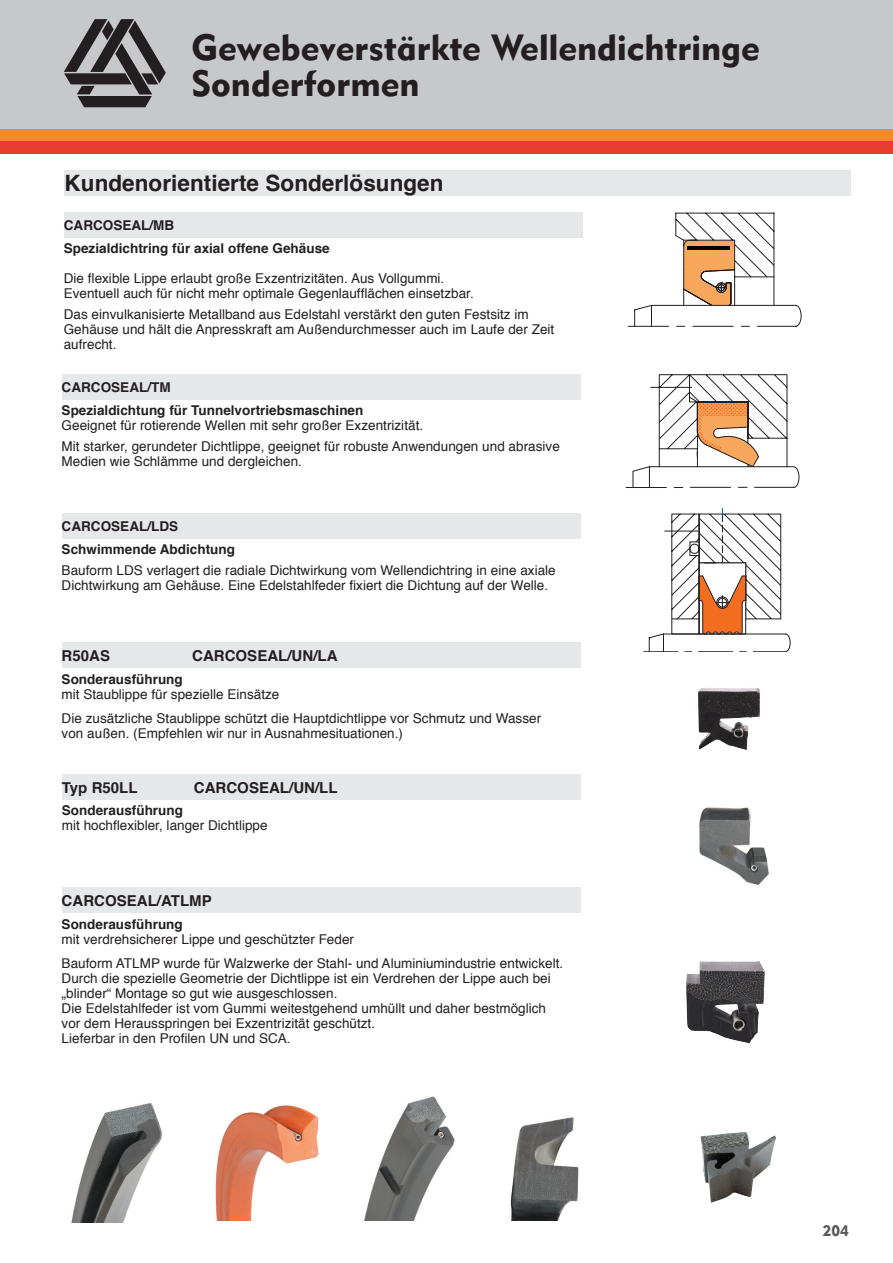
<style>
.page{position:relative;width:893px;height:1263px;background:#fff}
.page>*{position:absolute;margin:0;border:0;box-sizing:border-box;transform-origin:0 0}
.t1{font:36px/36px "Geometric 415 BT Black A";color:#231f20}
.t2{font:700 22.5px "Helvetica";color:#231f20}
.t3{font:700 15px "Helvetica";color:#231f20}
.t4{font:15px "Geometric 415 BT Black A";color:#57585a}
.t5{font:13.5px/15px "Helvetica";color:#231f20}
.t6{font:700 13.5px "Helvetica";color:#231f20}
</style>
<div class="page">
<div style="left:0;top:0;width:893px;height:133px;background:#c7c8ca"></div>
<div style="left:0;top:129px;width:893px;height:12px;background:#ef8a30"></div>
<div style="left:0;top:141px;width:893px;height:13px;background:#e83c2f"></div>
<svg style="left:64px;top:19px;width:102px;height:88px"></svg>
<div style="left:65px;top:170px;width:786px;height:26px;background:#e6e7e9"></div>
<div style="left:62px;top:374px;width:518px;height:26px;background:#e6e7e9"></div>
<div style="left:64px;top:213px;width:519px;height:25px;background:#e6e7e9"></div>
<svg style="left:625px;top:374px;width:174px;height:114px"></svg>
<svg style="left:628px;top:213px;width:174px;height:114px"></svg>
<hr style="left:688px;top:246px;width:42px;height:3px;background:#000001">
<svg style="left:644px;top:508px;width:147px;height:144px"></svg>
<div style="left:62px;top:513px;width:518px;height:26px;background:#e6e7e9"></div>
<div style="left:62px;top:643px;width:518px;height:25px;background:#e6e7e9"></div>
<div style="left:62px;top:774px;width:519px;height:26px;background:#e6e7e9"></div>
<div style="left:62px;top:888px;width:518px;height:25px;background:#e6e7e9"></div>
<img style="left:698px;top:688px;width:62px;height:62px">
<img style="left:699px;top:807px;width:70px;height:78px">
<img style="left:686px;top:961px;width:80px;height:82px">
<img style="left:71px;top:1103px;width:91px;height:119px">
<img style="left:364px;top:1096px;width:91px;height:124px">
<img style="left:215px;top:1105px;width:104px;height:116px">
<img style="left:510px;top:1117px;width:69px;height:103px">
<img style="left:700px;top:1132px;width:76px;height:71px">
<h1 class="t1" style="left:191px;top:28px;width:570px">Gewebeverstärkte Wellendichtringe<br>Sonderformen</h1>
<h2 class="t2" style="left:65px;top:165px;width:380px">Kundenorientierte Sonderlösungen</h2>
<p class="t6" style="left:64px;top:215px;width:21px">Carcoseal</p>
<p class="t6" style="left:150px;top:215px;width:26px">/MB</p>
<p class="t6" style="left:64px;top:237px;width:267px">Spezialdichtring für axial offene Gehäuse</p>
<p class="t5" style="left:64px;top:271px;width:411px">Die flexible Lippe erlaubt große Exzentrizitäten. Aus Vollgummi.<br>Eventuell auch für nicht mehr optimale Gegenlaufflächen einsetzbar.</p>
<p class="t5" style="left:64px;top:307px;width:492px">Das einvulkanisierte Metallband aus Edelstahl verstärkt den guten Festsitz im<br>Gehäuse und hält die Anpresskraft am Außendurchmesser auch im Laufe der Zeit aufrecht.</p>
<p class="t6" style="left:62px;top:376px;width:21px">Carcoseal</p>
<p class="t6" style="left:147px;top:376px;width:25px">/TM</p>
<p class="t6" style="left:62px;top:399px;width:303px">Spezialdichtung für Tunnelvortriebsmaschinen</p>
<p class="t5" style="left:62px;top:415px;width:500px;line-height:21px">Geeignet für rotierende Wellen mit sehr großer Exzentrizität.<br>Mit starker, gerundeter Dichtlippe, geeignet für robuste Anwendungen und abrasive</p>
<p class="t5" style="left:62px;top:454px;width:242px">Medien wie Schlämme und dergleichen.</p>
<p class="t6" style="left:62px;top:516px;width:21px">Carcoseal</p>
<p class="t6" style="left:147px;top:516px;width:32px">/LDS</p>
<p class="t6" style="left:62px;top:539px;width:175px">Schwimmende Abdichtung</p>
<p class="t5" style="left:62px;top:563px;width:496px">Bauform LDS verlagert die radiale Dichtwirkung vom Wellendichtring in eine axiale<br>Dichtwirkung am Gehäuse. Eine Edelstahlfeder fixiert die Dichtung auf der Welle.</p>
<p class="t3" style="left:62px;top:644px;width:50px">R50AS</p>
<p class="t3" style="left:192px;top:644px;width:23px">Carcoseal</p>
<p class="t3" style="left:287px;top:644px;width:52px">/UN/LA</p>
<p class="t6" style="left:62px;top:668px;width:123px">Sonderausführung</p>
<p class="t5" style="left:62px;top:682px;width:481px;line-height:24px">mit Staublippe für spezielle Einsätze<br>Die zusätzliche Staublippe schützt die Hauptdichtlippe vor Schmutz und Wasser</p>
<p class="t5" style="left:62px;top:726px;width:343px">von außen. (Empfehlen wir nur in Ausnahmesituationen.)</p>
<p class="t3" style="left:62px;top:775px;width:77px">Typ R50LL</p>
<p class="t3" style="left:194px;top:775px;width:23px">Carcoseal</p>
<p class="t3" style="left:289px;top:775px;width:50px">/UN/LL</p>
<p class="t6" style="left:62px;top:800px;width:123px">Sonderausführung</p>
<p class="t5" style="left:62px;top:818px;width:207px">mit hochflexibler, langer Dichtlippe</p>
<p class="t3" style="left:62px;top:889px;width:23px">Carcoseal</p>
<p class="t3" style="left:157px;top:889px;width:56px">/ATLMP</p>
<p class="t6" style="left:62px;top:913px;width:123px">Sonderausführung</p>
<p class="t5" style="left:62px;top:927px;width:503px;line-height:24px">mit verdrehsicherer Lippe und geschützter Feder<br>Bauform ATLMP wurde für Walzwerke der Stahl- und Aluminiumindustrie entwickelt.</p>
<p class="t5" style="left:62px;top:971px;width:491px">Durch die spezielle Geometrie der Dichtlippe ist ein Verdrehen der Lippe auch bei „blinder“ Montage so gut wie ausgeschlossen.<br>Die Edelstahlfeder ist vom Gummi weitestgehend umhüllt und daher bestmöglich vor dem Herausspringen bei Exzentrizität geschützt.<br>Lieferbar in den Profilen UN und SCA.</p>
<p class="t4" style="left:823px;top:1222px;width:28px">204</p>
</div>
